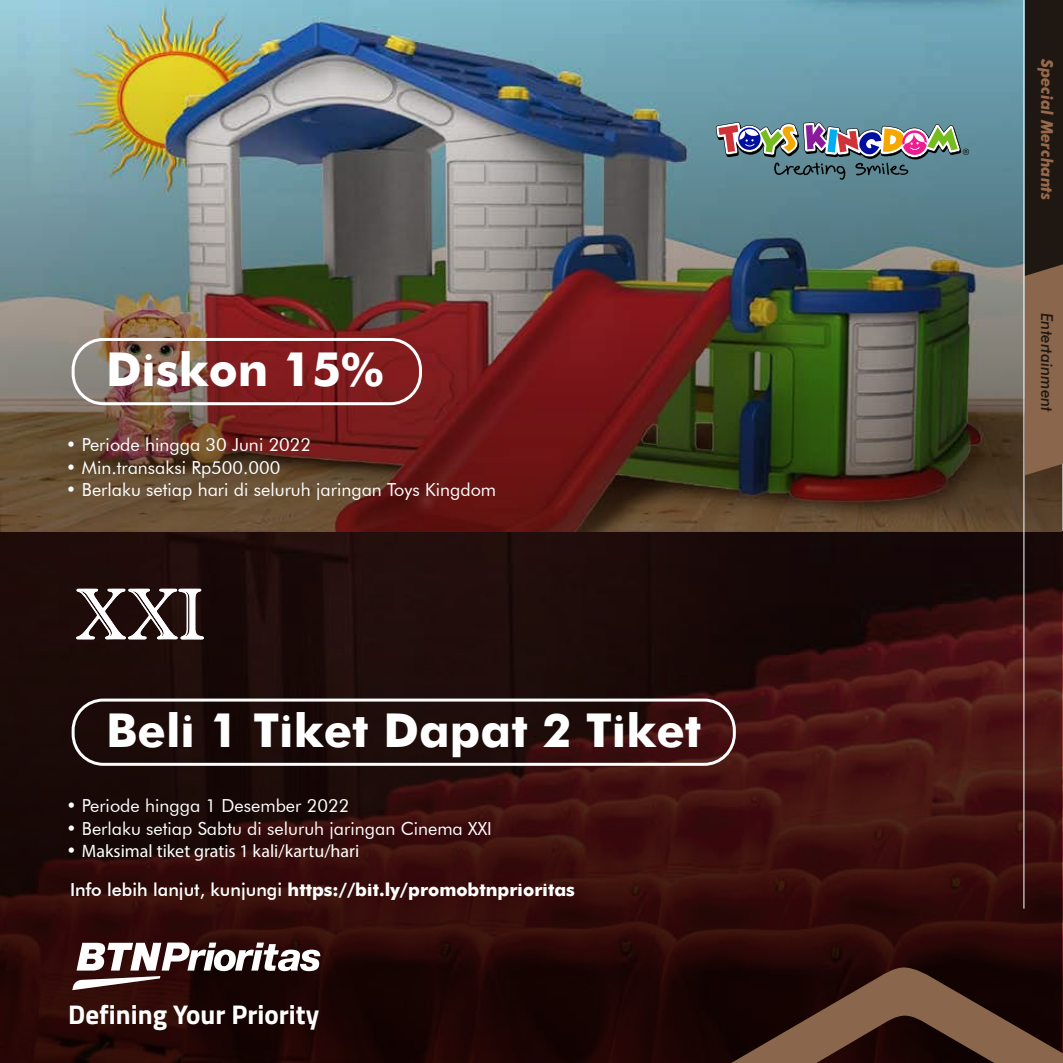
<style>
.page{position:relative;width:1063px;height:1063px;background:#fff}
.page>*{position:absolute;margin:0;border:0;box-sizing:border-box;transform-origin:0 0}
.t1{font:700 46.65px "Futura";color:#fff}
.t2{font:700 27px "Titillium Web";color:#fff}
.t3{font:18px "Futura BT";color:#fff}
.t4{font:700 18px "Futura";color:#fff}
.t5{font:18px "Myriad Pro";color:#fff}
.t6{font:italic 700 16.5px "Futura BT";color:#96694c;scale:.94 1}
.t7{font:italic 500 16.5px "Futura BT";color:#1f1711;scale:.96 1}
.s1{font-family:"Futura BT"}
.s2{font-family:"Futura BT";font-weight:500}
</style>
<div class="page">
<img style="left:0;top:0;width:1063px;height:1063px">
<hr style="left:1024px;top:0;width:1px;height:909px;background:#fff">
<svg style="left:1025px;top:0;width:38px;height:475px;background:#4b3829"></svg>
<svg style="left:711px;top:967px;width:352px;height:96px;background:#40281e"></svg>
<svg style="left:72px;top:943px;width:248px;height:47px"></svg>
<div style="left:72px;top:699px;width:664px;height:67px;border:3px solid #fff;border-radius:30px"></div>
<div style="left:72px;top:338px;width:350px;height:67px;border:3px solid #fff;border-radius:30px"></div>
<svg style="left:76px;top:589px;width:128px;height:50px"></svg>
<svg style="left:716px;top:122px;width:253px;height:58px;background:#78868d"></svg>
<h1 class="t1" style="left:106px;top:335px;width:279px">Diskon 15%</h1>
<p class="t3" style="left:66px;top:434px;width:247px">• Periode hingga 30 Juni 2022</p>
<p class="t3" style="left:66px;top:456px;width:216px">• Min.transaksi Rp500.000</p>
<p class="t3" style="left:66px;top:479px;width:432px">• Berlaku setiap hari di seluruh jaringan Toys Kingdom</p>
<h1 class="t1" style="left:106px;top:696px;width:597px">Beli 1 Tiket Dapat 2 Tiket</h1>
<p class="t3" style="left:66px;top:795px;width:285px">• Periode hingga 1 Desember 2022</p>
<p class="t3" style="left:66px;top:817px;width:427px">• Berlaku setiap Sabtu di seluruh jaringan Cinema XXI</p>
<p class="t5" style="left:66px;top:840px;width:295px"><span class="s1">•</span> Maksimal tiket gratis 1 kali/kartu/hari</p>
<p class="t4" style="left:70px;top:877px;width:506px"><span class="s2">Info lebih lanjut, kunjungi</span> https://bit.ly/promobtnprioritas</p>
<h2 class="t2" style="left:68px;top:994px;width:252px">Defining Your Priority</h2>
<p class="t6" style="left:1057px;top:59px;width:151px;rotate:90deg">Special Merchants</p>
<p class="t7" style="left:1057px;top:313px;width:104px;rotate:90deg">Entertainment</p>
</div>
